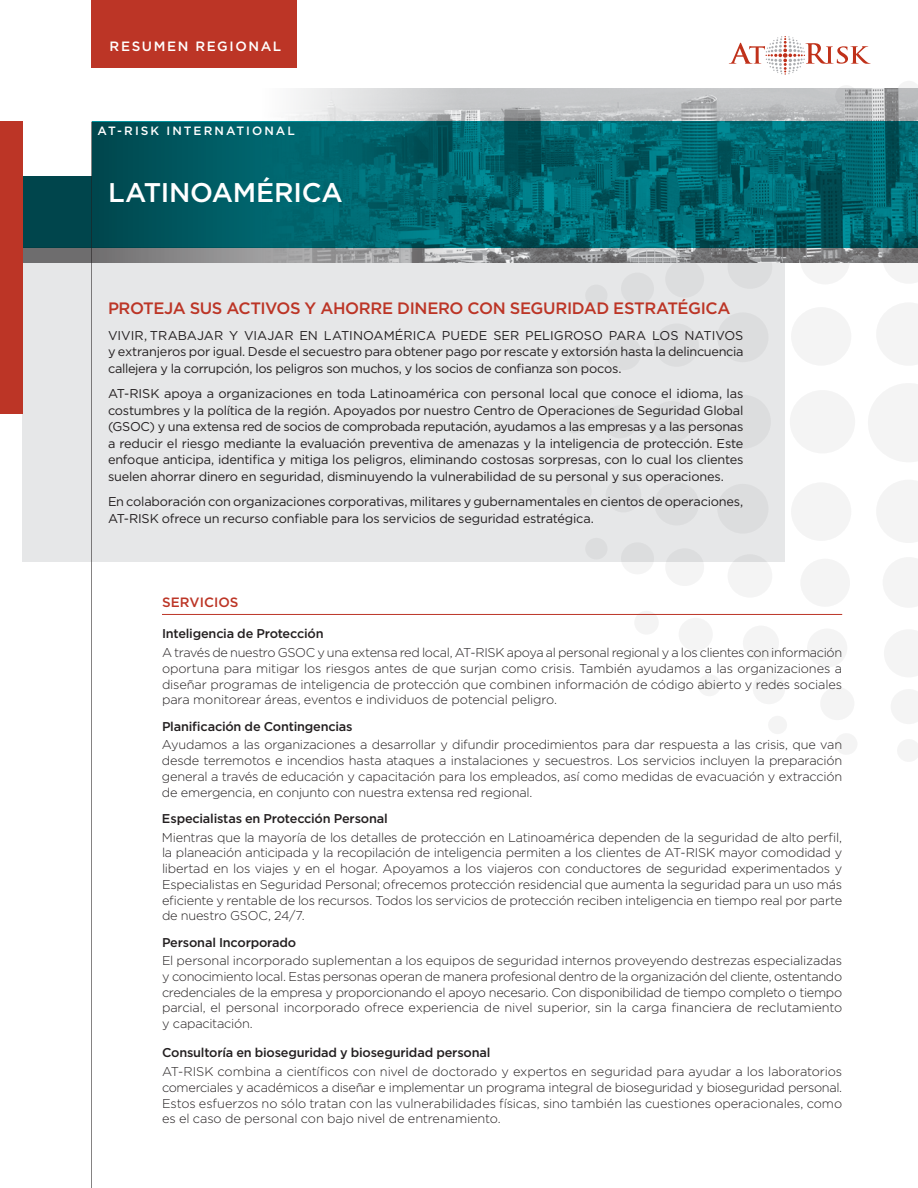
<style>
.page{position:relative;width:918px;height:1188px;background:#fff}
.page>*{position:absolute;margin:0;border:0;box-sizing:border-box;transform-origin:0 0}
.t1{font:500 27px "Gotham";letter-spacing:-.005em;color:#fff}
.t2{font:500 16.5px "Gotham";letter-spacing:-.02em;color:#bc3526}
.t3{font:500 13.5px "Gotham";letter-spacing:.125em;color:#fff}
.t4{font:500 13.5px "Gotham";color:#bc3526}
.t5{font:300 12.75px/15.8px "Gotham";letter-spacing:-.015em;color:#231f20;text-align:justify}
.t6{font:12.75px/16.5px "Gotham";letter-spacing:-.015em;color:#231f20}
.t7{font:500 12.75px "Gotham";letter-spacing:-.015em;color:#231f20}
.t8{font:500 12px "Gotham";color:#fff}
</style>
<div class="page">
<div style="left:22px;top:247px;width:763px;height:315px;background:#e6e7e8"></div>
<img style="left:202px;top:88px;width:716px;height:174px">
<svg style="left:22px;top:248px;width:507px;height:14px;background:#929193"></svg>
<svg style="left:22px;top:122px;width:896px;height:126px;background:#006069"></svg>
<div style="left:0;top:44px;width:91px;height:131px;background:#fff"></div>
<svg style="left:868px;top:384px;width:50px;height:78px"></svg>
<div style="left:790px;top:390px;width:65px;height:64px;background:#f4f4f4;border-radius:50%"></div>
<div style="left:715px;top:395px;width:56px;height:54px;background:#dcddde;border-radius:50%"></div>
<div style="left:650px;top:401px;width:43px;height:42px;background:#dcddde;border-radius:50%"></div>
<div style="left:603px;top:405px;width:35px;height:33px;background:#dcddde;border-radius:50%"></div>
<div style="left:562px;top:410px;width:24px;height:23px;background:#dcddde;border-radius:50%"></div>
<svg style="left:877px;top:303px;width:41px;height:62px"></svg>
<svg style="left:877px;top:480px;width:41px;height:63px"></svg>
<svg style="left:883px;top:558px;width:35px;height:49px"></svg>
<svg style="left:884px;top:630px;width:34px;height:47px"></svg>
<svg style="left:891px;top:689px;width:27px;height:35px"></svg>
<svg style="left:897px;top:740px;width:21px;height:21px"></svg>
<svg style="left:897px;top:81px;width:21px;height:23px"></svg>
<div style="left:835px;top:733px;width:23px;height:22px;background:#f4f4f4;border-radius:50%"></div>
<svg style="left:835px;top:85px;width:23px;height:22px"></svg>
<div style="left:768px;top:716px;width:19px;height:18px;background:#f4f4f4;border-radius:50%"></div>
<svg style="left:768px;top:104px;width:19px;height:19px"></svg>
<svg style="left:891px;top:117px;width:27px;height:35px"></svg>
<div style="left:820px;top:687px;width:34px;height:33px;background:#f4f4f4;border-radius:50%"></div>
<svg style="left:820px;top:123px;width:34px;height:33px"></svg>
<div style="left:753px;top:673px;width:32px;height:31px;background:#f4f4f4;border-radius:50%"></div>
<svg style="left:753px;top:140px;width:32px;height:31px"></svg>
<div style="left:698px;top:674px;width:23px;height:22px;background:#f4f4f4;border-radius:50%"></div>
<svg style="left:698px;top:151px;width:23px;height:22px"></svg>
<svg style="left:884px;top:168px;width:34px;height:48px;background:#006872"></svg>
<div style="left:807px;top:628px;width:40px;height:40px;background:#f4f4f4;border-radius:50%"></div>
<svg style="left:807px;top:175px;width:40px;height:39px"></svg>
<div style="left:743px;top:626px;width:36px;height:35px;background:#f4f4f4;border-radius:50%"></div>
<svg style="left:743px;top:184px;width:36px;height:36px"></svg>
<div style="left:679px;top:618px;width:34px;height:33px;background:#f4f4f4;border-radius:50%"></div>
<svg style="left:679px;top:196px;width:34px;height:33px"></svg>
<div style="left:634px;top:611px;width:25px;height:24px;background:#f4f4f4;border-radius:50%"></div>
<svg style="left:634px;top:210px;width:25px;height:24px"></svg>
<svg style="left:883px;top:233px;width:35px;height:50px"></svg>
<div style="left:800px;top:559px;width:50px;height:48px;background:#f4f4f4;border-radius:50%"></div>
<svg style="left:800px;top:236px;width:50px;height:49px"></svg>
<div style="left:728px;top:554px;width:44px;height:44px;background:linear-gradient(to bottom,#e7e8e8,#f9f9f9);border-radius:50%"></div>
<svg style="left:728px;top:246px;width:44px;height:43px"></svg>
<div style="left:665px;top:548px;width:39px;height:38px;background:linear-gradient(to bottom,#dbdcdd,#fbfbfb);border-radius:50%"></div>
<div style="left:665px;top:260px;width:39px;height:38px;background:#dcddde;border-radius:50%"></div>
<div style="left:621px;top:542px;width:33px;height:32px;background:linear-gradient(to bottom,#d3d5d6,#f6f6f6);border-radius:50%"></div>
<div style="left:621px;top:273px;width:33px;height:32px;background:#dcddde;border-radius:50%"></div>
<div style="left:585px;top:538px;width:23px;height:22px;background:#dcddde;border-radius:50%"></div>
<div style="left:585px;top:285px;width:23px;height:21px;background:#dcddde;border-radius:50%"></div>
<div style="left:791px;top:307px;width:60px;height:59px;background:#f4f4f4;border-radius:50%"></div>
<div style="left:791px;top:482px;width:60px;height:59px;background:#f4f4f4;border-radius:50%"></div>
<div style="left:717px;top:312px;width:52px;height:50px;background:#dcddde;border-radius:50%"></div>
<div style="left:717px;top:484px;width:52px;height:50px;background:#dcddde;border-radius:50%"></div>
<div style="left:654px;top:323px;width:45px;height:44px;background:#dcddde;border-radius:50%"></div>
<div style="left:654px;top:482px;width:45px;height:44px;background:#dcddde;border-radius:50%"></div>
<div style="left:606px;top:336px;width:35px;height:34px;background:#dcddde;border-radius:50%"></div>
<div style="left:606px;top:478px;width:35px;height:34px;background:#dcddde;border-radius:50%"></div>
<div style="left:567px;top:348px;width:25px;height:24px;background:#dcddde;border-radius:50%"></div>
<div style="left:567px;top:479px;width:25px;height:24px;background:#dcddde;border-radius:50%"></div>
<div style="left:92px;top:0;width:205px;height:68px;background:#bc3526"></div>
<svg style="left:729px;top:36px;width:142px;height:39px"></svg>
<hr style="left:162px;top:614px;width:680px;height:1px;background:#bc3526">
<div style="left:0;top:122px;width:22px;height:292px;background:#bc3526"></div>
<hr style="left:91px;top:122px;width:1px;height:1066px;background:#231f20">
<p class="t3" style="left:110px;top:38px;width:131px">RESUM EN REGIONA</p>
<p class="t3" style="left:273px;top:38px;width:10px">L</p>
<p class="t8" style="left:98px;top:124px;width:195px">at-ris k inte rnational</p>
<h1 class="t1" style="left:108px;top:177px;width:236px">Latinoamérica</h1>
<p class="t2" style="left:108px;top:299px;width:23px">PROT</p>
<p class="t2" style="left:153px;top:299px;width:84px">EJA SUS ACTI</p>
<p class="t2" style="left:265px;top:299px;width:93px">VOS Y AHORR</p>
<p class="t2" style="left:382px;top:299px;width:99px">E DINERO CON</p>
<p class="t2" style="left:510px;top:299px;width:136px">SEGURI DAD ESTRATÉ</p>
<p class="t2" style="left:688px;top:299px;width:23px">GICA</p>
<p class="t6" style="left:108px;top:327px;width:637px">VIVIR, TRABAJAR Y VIAJAR EN LATINOAMÉRICA PUEDE SER PELIGROSO PARA LOS nativos<br>y extranjeros por igual. Desde el secuestro para obtener pago por rescate y extorsión hasta la delincuencia callejera y la corrupción, los peligros son muchos, y los socios de confianza son pocos.</p>
<p class="t6" style="left:108px;top:385px;width:637px;text-align:justify">AT-RISK apoya a organizaciones en toda Latinoamérica con personal local que conoce el idioma, las costumbres y la política de la región. Apoyados por nuestro Centro de Operaciones de Seguridad Global (GSOC) y una extensa red de socios de comprobada reputación, ayudamos a las empresas y a las personas a reducir el riesgo mediante la evaluación preventiva de amenazas y la inteligencia de protección. Este enfoque anticipa, identifica y mitiga los peligros, eliminando costosas sorpresas, con lo cual los clientes suelen ahorrar dinero en seguridad, disminuyendo la vulnerabilidad de su personal y sus operaciones.</p>
<p class="t6" style="left:108px;top:493px;width:637px">En colaboración con organizaciones corporativas, militares y gubernamentales en cientos de operaciones,<br>AT-RISK ofrece un recurso confiable para los servicios de seguridad estratégica.</p>
<p class="t4" style="left:162px;top:594px;width:46px">SERVICIO</p>
<p class="t4" style="left:230px;top:594px;width:10px">S</p>
<p class="t7" style="left:162px;top:627px;width:163px">I nteligencia de Protección</p>
<p class="t5" style="left:162px;top:644px;width:682px">A través de nuestro GSOC y una extensa red local, AT-RISK apoya al personal regional y a los clientes con información oportuna para mitigar los riesgos antes de que surjan como crisis. También ayudamos a las organizaciones a diseñar programas de inteligencia de protección que combinen información de código abierto y redes sociales para monitorear áreas, eventos e individuos de potencial peligro.</p>
<p class="t7" style="left:162px;top:719px;width:192px">Planificación de Contingencias</p>
<p class="t5" style="left:162px;top:737px;width:682px">Ayudamos a las organizaciones a desarrollar y difundir procedimientos para dar respuesta a las crisis, que van desde terremotos e incendios hasta ataques a instalaciones y secuestros. Los servicios incluyen la preparación general a través de educación y capacitación para los empleados, así como medidas de evacuación y extracción de emergencia, en conjunto con nuestra extensa red regional.</p>
<p class="t7" style="left:162px;top:811px;width:227px">Especialistas en Protección Personal</p>
<p class="t5" style="left:162px;top:829px;width:682px">Mientras que la mayoría de los detalles de protección en Latinoamérica dependen de la seguridad de alto perfil, la planeación anticipada y la recopilación de inteligencia permiten a los clientes de AT-RISK mayor comodidad y libertad en los viajes y en el hogar. Apoyamos a los viajeros con conductores de seguridad experimentados y Especialistas en Seguridad Personal; ofrecemos protección residencial que aumenta la seguridad para un uso más eficiente y rentable de los recursos. Todos los servicios de protección reciben inteligencia en tiempo real por parte de nuestro GSOC, 24/7.</p>
<p class="t7" style="left:162px;top:935px;width:136px">Personal I ncorporado</p>
<p class="t5" style="left:162px;top:953px;width:682px">El personal incorporado suplementan a los equipos de seguridad internos proveyendo destrezas especializadas y conocimiento local. Estas personas operan de manera profesional dentro de la organización del cliente, ostentando credenciales de la empresa y proporcionando el apoyo necesario. Con disponibilidad de tiempo completo o tiempo parcial, el personal incorporado ofrece experiencia de nivel superior, sin la carga financiera de reclutamiento y capacitación.</p>
<p class="t7" style="left:162px;top:1046px;width:330px">Consultoría en bioseguridad y bioseguridad personal</p>
<p class="t5" style="left:162px;top:1064px;width:682px">AT-RISK combina a científicos con nivel de doctorado y expertos en seguridad para ayudar a los laboratorios comerciales y académicos a diseñar e implementar un programa integral de bioseguridad y bioseguridad personal.<br>Estos esfuerzos no sólo tratan con las vulnerabilidades físicas, sino también las cuestiones operacionales, como es el caso de personal con bajo nivel de entrenamiento.</p>
</div>
